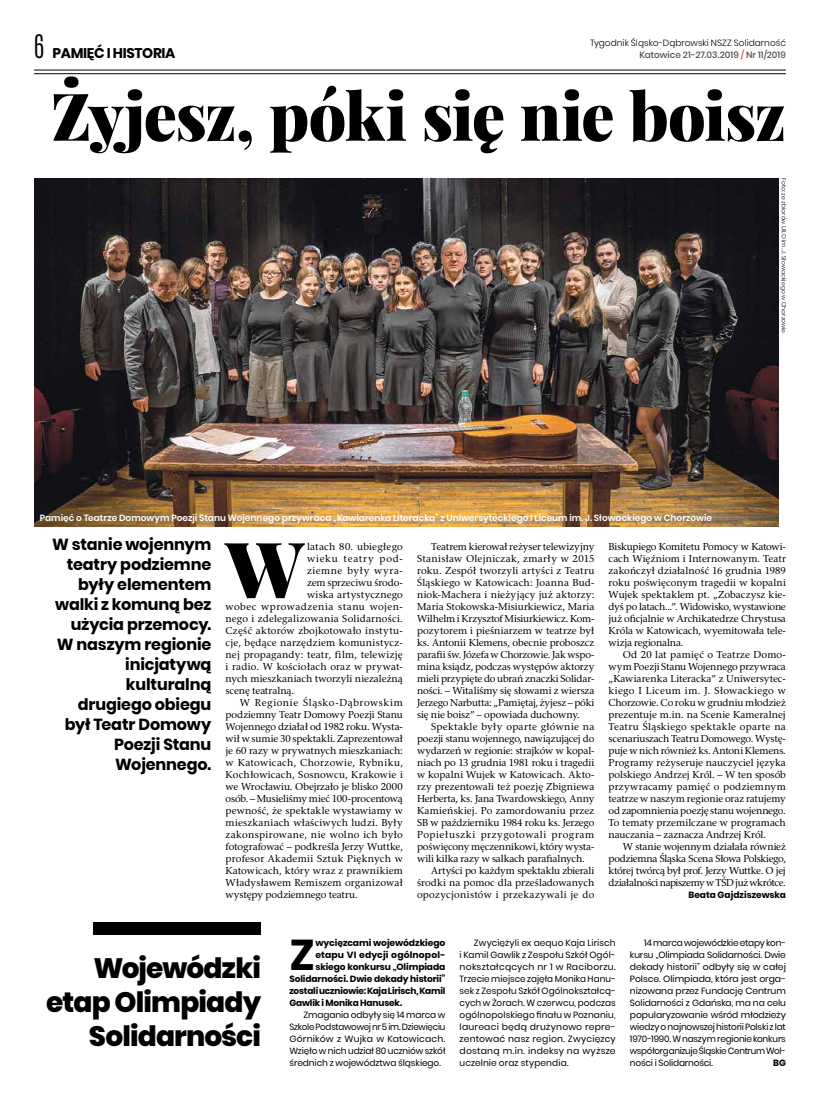
<style>
.page{position:relative;width:820px;height:1106px;background:#fff}
.page>*{position:absolute;margin:0;border:0;box-sizing:border-box;transform-origin:0 0}
.t1{font:900 77.7px "Playfair Display";color:#000}
.t2{font:900 66px "Playfair Display";letter-spacing:-.02em;color:#000}
.t3{font:700 42.9px "Poppins";color:#000}
.t4{font:800 28px/34px "Poppins";letter-spacing:-.03em;color:#000;text-align:right}
.t5{font:700 16px/20px "Poppins";letter-spacing:-.01em;color:#000;text-align:right}
.t6{font:700 14px "Poppins";letter-spacing:-.025em;color:#000}
.t7{font:10px/12px "Rashel EFN";letter-spacing:.005em;color:#000;text-align:justify}
.t8{font:10px "Rashel EFN";letter-spacing:.025em;color:#000}
.t9{font:10px "Rashel EFN";letter-spacing:-.02em;color:#000}
.t10{font:10px "Rashel EFN";letter-spacing:-.015em;color:#000}
.t11{font:10px "Rashel EFN";letter-spacing:-.025em;color:#000}
.t12{font:10px "Rashel EFN";letter-spacing:.03em;color:#000}
.t13{font:10px "Rashel EFN";letter-spacing:.035em;color:#000}
.t14{font:10px "Rashel EFN";letter-spacing:.055em;color:#000}
.t15{font:10px "Rashel EFN";letter-spacing:.045em;color:#000}
.t16{font:10px "Rashel EFN";letter-spacing:.05em;color:#000}
.t17{font:10px "Rashel EFN";letter-spacing:.075em;color:#000}
.t18{font:10px "Rashel EFN";letter-spacing:.06em;color:#000}
.t19{font:9px/12px "Poppins";letter-spacing:-.01em;color:#000;text-align:justify}
.t20{font:700 9px "Poppins";letter-spacing:-.015em;color:#000}
.t21{font:600 9px "Poppins";letter-spacing:.005em;color:#fff}
.t22{font:300 9px/12px "Poppins";color:#000;text-align:right}
.t23{font:700 9px "Poppins";letter-spacing:.01em;color:#000}
.t24{font:700 9px "Poppins";letter-spacing:.005em;color:#000}
.t25{font:300 6px "Poppins";letter-spacing:.015em;color:#000}
.s1{font-family:"Antonio";font-weight:300;font-size:27px}
.s2{font-weight:500;color:#544d48}
.s3{font-weight:500;color:#f13d3d}
</style>
<div class="page">
<hr style="left:34px;top:70px;width:751px;height:1px;background:#000">
<hr style="left:34px;top:73px;width:751px;height:1px;background:#000">
<div style="left:93px;top:922px;width:168px;height:12px;background:#000"></div>
<img style="left:34px;top:178px;width:744px;height:348px">
<h3 class="t6" style="left:34px;top:45px;width:143px"><span class="s1">6</span> PAMIĘĆ I HISTORIA</h3>
<p class="t22" style="left:590px;top:37px;width:197px">Tygodnik Śląsko-Dąbrowski NSZZ Solidarność<br><span class="s2">Katowice 21-27.03.2019</span> <span class="s3">/</span> <span class="s2">Nr 11/2019</span></p>
<h2 class="t2" style="left:51px;top:73px;width:736px">Żyjesz, póki się nie boisz</h2>
<p class="t25" style="left:787px;top:178px;width:157px;rotate:90deg">Foto: ze zbiorów UILO im. J. Słowackiego w Chorzowie</p>
<p class="t21" style="left:40px;top:512px;width:673px">Pamięć o Teatrze Domowym Poezji Stanu Wojennego przywraca „Kawiarenka Literacka” z Uniwersyteckiego I Liceum im. J. Słowackiego w Chorzowie</p>
<h3 class="t5" style="left:52px;top:534px;width:161px">W stanie wojennym teatry podziemne były elementem walki z komuną bez użycia przemocy.<br>W naszym regionie inicjatywą kulturalną drugiego obiegu był Teatr Domowy<br>Poezji Stanu<br>Wojennego.</h3>
<h1 class="t1" style="left:225px;top:519px;width:80px">W</h1>
<p class="t7" style="left:307px;top:540px;width:97px">latach 80. ubiegłego</p>
<p class="t17" style="left:307px;top:552px;width:97px">wieku teatry pod-</p>
<p class="t18" style="left:307px;top:564px;width:97px">ziemne były wyra-</p>
<p class="t7" style="left:307px;top:576px;width:97px">zem sprzeciwu środo-</p>
<p class="t8" style="left:307px;top:588px;width:97px">wiska artystycznego</p>
<p class="t15" style="left:225px;top:600px;width:179px">wobec wprowadzenia stanu wojen-</p>
<p class="t7" style="left:225px;top:612px;width:179px">nego i zdelegalizowania Solidarności.</p>
<p class="t7" style="left:225px;top:624px;width:179px">Część aktorów zbojkotowało instytu-</p>
<p class="t8" style="left:225px;top:636px;width:179px">cje, będące narzędziem komunistycz-</p>
<p class="t7" style="left:225px;top:648px;width:179px">nej propagandy: teatr, film, telewizję</p>
<p class="t12" style="left:225px;top:660px;width:179px">i radio. W kościołach oraz w prywat-</p>
<p class="t7" style="left:225px;top:672px;width:179px">nych mieszkaniach tworzyli niezależną</p>
<p class="t7" style="left:225px;top:684px;width:70px">scenę teatralną.</p>
<p class="t16" style="left:240px;top:696px;width:164px">W Regionie Śląsko-Dąbrowskim</p>
<p class="t7" style="left:225px;top:708px;width:179px">podziemny Teatr Domowy Poezji Stanu</p>
<p class="t7" style="left:225px;top:720px;width:179px">Wojennego działał od 1982 roku. Wysta-</p>
<p class="t7" style="left:225px;top:732px;width:179px">wił w sumie 30 spektakli. Zaprezentował</p>
<p class="t7" style="left:225px;top:744px;width:179px">je 60 razy w prywatnych mieszkaniach:</p>
<p class="t13" style="left:225px;top:756px;width:179px">w Katowicach, Chorzowie, Rybniku,</p>
<p class="t8" style="left:225px;top:768px;width:179px">Kochłowicach, Sosnowcu, Krakowie i</p>
<p class="t7" style="left:225px;top:780px;width:179px">we Wrocławiu. Obejrzało je blisko 2000</p>
<p class="t9" style="left:225px;top:792px;width:179px">osób. – Musieliśmy mieć 100-procentową</p>
<p class="t7" style="left:225px;top:804px;width:179px">pewność, że spektakle wystawiamy w</p>
<p class="t8" style="left:225px;top:816px;width:179px">mieszkaniach właściwych ludzi. Były</p>
<p class="t8" style="left:225px;top:828px;width:179px">zakonspirowane, nie wolno ich było</p>
<p class="t7" style="left:225px;top:840px;width:179px">fotografować – podkreśla Jerzy Wuttke,</p>
<p class="t8" style="left:225px;top:852px;width:179px">profesor Akademii Sztuk Pięknych w</p>
<p class="t7" style="left:225px;top:864px;width:179px">Katowicach, który wraz z prawnikiem</p>
<p class="t7" style="left:225px;top:876px;width:179px">Władysławem Remiszem organizował</p>
<p class="t7" style="left:225px;top:888px;width:134px">występy podziemnego teatru.</p>
<p class="t7" style="left:417px;top:540px;width:179px;text-indent:14px">Teatrem kierował reżyser telewizyjny Stanisław Olejniczak, zmarły w 2015 roku. Zespół tworzyli artyści z Teatru Śląskiego w Katowicach: Joanna Bud&shy;niok-Machera i nieżyjący już aktorzy:<br>Maria Stokowska-Misiurkiewicz, Maria Wilhelm i Krzysztof Misiurkiewicz. Kom&shy;pozytorem i pieśniarzem w teatrze był ks. Antonii Klemens, obecnie proboszcz parafii św. Józefa w Chorzowie. Jak wspo&shy;mina ksiądz, podczas występów aktorzy mieli przypięte do ubrań znaczki Solidar&shy;ności. – Witaliśmy się słowami z wiersza Jerzego Narbutta: „Pamiętaj, żyjesz – póki się nie boisz” – opowiada duchowny.</p>
<p class="t8" style="left:431px;top:720px;width:165px">Spektakle były oparte głównie na</p>
<p class="t11" style="left:417px;top:732px;width:179px">poezji stanu wojennego, nawiązującej do</p>
<p class="t10" style="left:417px;top:744px;width:179px">wydarzeń w regionie: strajków w kopal-</p>
<p class="t7" style="left:417px;top:756px;width:179px">niach po 13 grudnia 1981 roku i tragedii</p>
<p class="t7" style="left:417px;top:768px;width:179px">w kopalni Wujek w Katowicach. Akto-</p>
<p class="t7" style="left:417px;top:780px;width:179px">rzy prezentowali też poezję Zbigniewa</p>
<p class="t9" style="left:417px;top:792px;width:179px">Herberta, ks. Jana Twardowskiego, Anny</p>
<p class="t7" style="left:417px;top:804px;width:179px">Kamieńskiej. Po zamordowaniu przez</p>
<p class="t7" style="left:417px;top:816px;width:179px">SB w październiku 1984 roku ks. Jerzego</p>
<p class="t14" style="left:417px;top:828px;width:179px">Popiełuszki przygotowali program</p>
<p class="t10" style="left:417px;top:840px;width:179px">poświęcony męczennikowi, który wysta-</p>
<p class="t7" style="left:417px;top:852px;width:169px">wili kilka razy w salkach parafialnych.</p>
<p class="t7" style="left:431px;top:864px;width:164px">Artyści po każdym spektaklu zbierali</p>
<p class="t7" style="left:417px;top:876px;width:179px">środki na pomoc dla prześladowanych</p>
<p class="t8" style="left:417px;top:888px;width:179px">opozycjonistów i przekazywali je do</p>
<p class="t7" style="left:608px;top:540px;width:179px">Biskupiego Komitetu Pomocy w Katowi&shy;cach Więźniom i Internowanym. Teatr zakończył działalność 16 grudnia 1989 roku poświęconym tragedii w kopalni Wujek spektaklem pt. „Zobaczysz kie&shy;dyś po latach...”. Widowisko, wystawione już oficjalnie w Archikatedrze Chrystusa Króla w Katowicach, wyemitowała tele&shy;wizja regionalna.</p>
<p class="t7" style="left:608px;top:648px;width:179px;text-indent:14px">Od 20 lat pamięć o Teatrze Domo&shy;wym Poezji Stanu Wojennego przywraca „Kawiarenka Literacka” z Uniwersytec&shy;kiego I Liceum im. J. Słowackiego w Chorzowie. Co roku w grudniu młodzież prezentuje m.in. na Scenie Kameralnej Teatru Śląskiego spektakle oparte na scenariuszach Teatru Domowego. Wystę&shy;puje w nich również ks. Antoni Klemens.<br>Programy reżyseruje nauczyciel języka polskiego Andrzej Król. – W ten sposób przywracamy pamięć o podziemnym teatrze w naszym regionie oraz ratujemy od zapomnienia poezję stanu wojennego.<br>To tematy przemilczane w programach nauczania – zaznacza Andrzej Król.</p>
<p class="t7" style="left:608px;top:840px;width:179px;text-indent:14px">W stanie wojennym działała również podziemna Śląska Scena Słowa Polskiego, której twórcą był prof. Jerzy Wuttke. O jej działalności napiszemy w TŚD już wkrótce.</p>
<p class="t24" style="left:688px;top:890px;width:99px">Beata Gajdziszewska</p>
<h3 class="t4" style="left:46px;top:951px;width:216px">Wojewódzki etap Olimpiady<br>Solidarności</h3>
<h3 class="t3" style="left:289px;top:930px;width:27px">Z</h3>
<p class="t20" style="left:315px;top:938px;width:131px">wycięzcami wojewódzkiego</p>
<p class="t23" style="left:315px;top:950px;width:131px">etapu VI edycji ogólnopol-</p>
<p class="t20" style="left:315px;top:962px;width:131px">skiego konkursu „Olimpiada</p>
<p class="t20" style="left:289px;top:974px;width:157px">Solidarności. Dwie dekady historii”</p>
<p class="t20" style="left:289px;top:986px;width:157px">zostali uczniowie: Kaja Lirisch, Kamil</p>
<p class="t20" style="left:289px;top:998px;width:114px">Gawlik i Monika Hanusek.</p>
<p class="t19" style="left:289px;top:1009px;width:157px;text-indent:14px">Zmagania odbyły się 14 marca w Szkole Podstawowej nr 5 im. Dziewięciu Górników z Wujka w Katowicach.<br>Wzięło w nich udział 80 uczniów szkół średnich z województwa śląskiego.</p>
<p class="t19" style="left:459px;top:937px;width:158px;text-indent:14px">Zwyciężyli ex aequo Kaja Lirisch i Kamil Gawlik z Zespołu Szkół Ogól&shy;nokształcących nr 1 w Raciborzu.<br>Trzecie miejsce zajęła Monika Hanu&shy;sek z Zespołu Szkół Ogólnokształcą&shy;cych w Żorach. W czerwcu, podczas ogólnopolskiego finału w Poznaniu, laureaci będą drużynowo repre&shy;zentować nasz region. Zwycięzcy dostaną m.in. indeksy na wyższe uczelnie oraz stypendia.</p>
<p class="t19" style="left:629px;top:937px;width:158px;text-indent:14px">14 marca wojewódzkie etapy kon&shy;kursu „Olimpiada Solidarności. Dwie dekady historii” odbyły się w całej Polsce. Olimpiada, która jest orga&shy;nizowana przez Fundację Centrum Solidarności z Gdańska, ma na celu popularyzowanie wśród młodzieży wiedzy o najnowszej historii Polski z lat 1970-1990. W naszym regionie konkurs współorganizuje Śląskie Centrum Wol&shy;ności i Solidarności.</p>
<p class="t20" style="left:773px;top:1058px;width:14px">BG</p>
</div>
